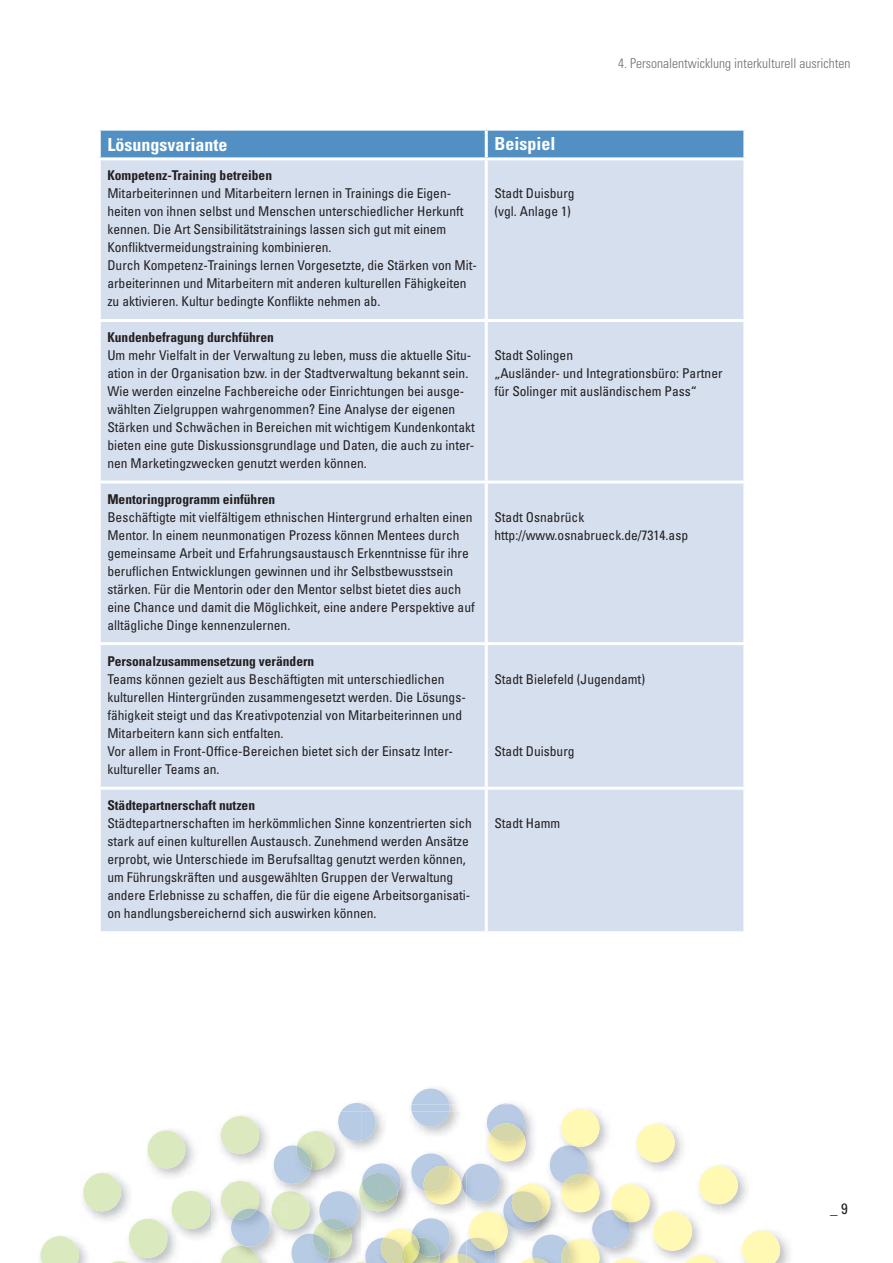
<style>
.page{position:relative;width:893px;height:1263px;background:#fff}
.page>*{position:absolute;margin:0;border:0;box-sizing:border-box;transform-origin:0 0}
.t1{font:700 condensed 18px "Univers LT Std";color:#fff}
.t2{font:condensed 15px "Univers LT Std";color:#231f20}
.t3{font:condensed 13.5px/18px "Univers LT Std";color:#231f20}
.t4{font:700 condensed 13.5px "Univers LT Std";color:#231f20}
.t5{font:300 condensed 13.5px "Univers LT Std";color:#6d6e70}
</style>
<div class="page">
<div style="left:101px;top:131px;width:642px;height:26px;background:#5290c3"></div>
<div style="left:101px;top:160px;width:642px;height:771px;background:#d5dfee"></div>
<hr style="left:98px;top:319px;width:388px;height:3px;background:#fff">
<hr style="left:98px;top:481px;width:388px;height:3px;background:#fff">
<hr style="left:98px;top:642px;width:388px;height:3px;background:#fff">
<hr style="left:98px;top:787px;width:388px;height:3px;background:#fff">
<hr style="left:485px;top:160px;width:3px;height:159px;background:#fff">
<hr style="left:486px;top:319px;width:260px;height:3px;background:#fff">
<hr style="left:485px;top:322px;width:3px;height:159px;background:#fff">
<hr style="left:486px;top:481px;width:260px;height:3px;background:#fff">
<hr style="left:485px;top:484px;width:3px;height:158px;background:#fff">
<hr style="left:486px;top:642px;width:260px;height:3px;background:#fff">
<hr style="left:485px;top:645px;width:3px;height:142px;background:#fff">
<hr style="left:486px;top:787px;width:260px;height:3px;background:#fff">
<hr style="left:485px;top:790px;width:3px;height:141px;background:#fff">
<hr style="left:485px;top:131px;width:3px;height:26px;background:#fff">
<img style="left:221px;top:1116px;width:228px;height:97px">
<img style="left:349px;top:1143px;width:12px;height:120px">
<img style="left:349px;top:1191px;width:11px;height:37px">
<svg style="left:40px;top:1130px;width:309px;height:133px"></svg>
<img style="left:337px;top:1112px;width:24px;height:29px">
<svg style="left:341px;top:1089px;width:169px;height:23px"></svg>
<img style="left:449px;top:1109px;width:341px;height:154px">
<img style="left:720px;top:1203px;width:70px;height:12px">
<img style="left:361px;top:1183px;width:81px;height:80px">
<img style="left:364px;top:1238px;width:133px;height:25px">
<img style="left:531px;top:1250px;width:30px;height:13px">
<img style="left:412px;top:1218px;width:38px;height:37px">
<img style="left:419px;top:1238px;width:21px;height:19px">
<img style="left:467px;top:1164px;width:166px;height:74px">
<img style="left:398px;top:1183px;width:69px;height:12px">
<img style="left:362px;top:1183px;width:36px;height:18px">
<img style="left:411px;top:1183px;width:11px;height:8px">
<img style="left:361px;top:1104px;width:229px;height:79px">
<img style="left:411px;top:1104px;width:39px;height:22px">
<img style="left:612px;top:1258px;width:30px;height:5px">
<img style="left:519px;top:1258px;width:14px;height:5px">
<svg style="left:533px;top:1258px;width:21px;height:5px"></svg>
<img style="left:442px;top:1254px;width:15px;height:9px">
<img style="left:572px;top:1250px;width:27px;height:13px">
<svg style="left:561px;top:1250px;width:11px;height:13px"></svg>
<svg style="left:739px;top:1230px;width:44px;height:33px"></svg>
<img style="left:384px;top:1229px;width:28px;height:12px">
<img style="left:403px;top:1241px;width:16px;height:22px">
<img style="left:379px;top:1238px;width:24px;height:25px">
<svg style="left:401px;top:1250px;width:4px;height:13px"></svg>
<svg style="left:411px;top:1233px;width:9px;height:20px"></svg>
<svg style="left:657px;top:1212px;width:65px;height:51px"></svg>
<img style="left:468px;top:1212px;width:189px;height:38px">
<svg style="left:457px;top:1238px;width:38px;height:25px"></svg>
<img style="left:611px;top:1184px;width:41px;height:38px">
<svg style="left:613px;top:1210px;width:16px;height:12px"></svg>
<img style="left:514px;top:1184px;width:38px;height:36px">
<svg style="left:511px;top:1191px;width:33px;height:31px"></svg>
<img style="left:561px;top:1174px;width:38px;height:38px">
<svg style="left:564px;top:1174px;width:21px;height:10px"></svg>
<svg style="left:698px;top:1166px;width:42px;height:38px;background:#f9f5c3"></svg>
<img style="left:424px;top:1167px;width:39px;height:37px">
<img style="left:422px;top:1166px;width:28px;height:26px">
<svg style="left:657px;top:1124px;width:20px;height:38px"></svg>
<img style="left:487px;top:1124px;width:170px;height:38px">
<svg style="left:490px;top:1123px;width:32px;height:19px"></svg>
<img style="left:561px;top:1109px;width:38px;height:38px;border-radius:50%">
<p class="t5" style="left:618px;top:57px;width:234px">4. Personalentwicklung interkulturell ausrichten</p>
<h1 class="t1" style="left:107px;top:136px;width:121px">Lösungsvariante</h1>
<h1 class="t1" style="left:494px;top:135px;width:63px">Beispiel</h1>
<p class="t4" style="left:107px;top:169px;width:166px">Kompetenz-Training betreiben</p>
<p class="t3" style="left:107px;top:185px;width:371px">Mitarbeiterinnen und Mitarbeitern lernen in Trainings die Eigen&shy;heiten von ihnen selbst und Menschen unterschiedlicher Herkunft kennen. Die Art Sensibilitätstrainings lassen sich gut mit einem Konfliktvermeidungstraining kombinieren.<br>Durch Kompetenz-Trainings lernen Vorgesetzte, die Stärken von Mit&shy;arbeiterinnen und Mitarbeitern mit anderen kulturellen Fähigkeiten zu aktivieren. Kultur bedingte Konflikte nehmen ab.</p>
<p class="t3" style="left:494px;top:185px;width:82px">Stadt Duisburg (vgl. Anlage 1)</p>
<p class="t4" style="left:107px;top:331px;width:168px">Kundenbefragung durchführen</p>
<p class="t3" style="left:107px;top:347px;width:369px">Um mehr Vielfalt in der Verwaltung zu leben, muss die aktuelle Situ&shy;ation in der Organisation bzw. in der Stadtverwaltung bekannt sein.<br>Wie werden einzelne Fachbereiche oder Einrichtungen bei ausge&shy;wählten Zielgruppen wahrgenommen? Eine Analyse der eigenen Stärken und Schwächen in Bereichen mit wichtigem Kundenkontakt bieten eine gute Diskussionsgrundlage und Daten, die auch zu inter&shy;nen Marketingzwecken genutzt werden können.</p>
<p class="t3" style="left:494px;top:347px;width:230px">Stadt Solingen<br>„Ausländer- und Integrationsbüro: Partner für Solinger mit ausländischem Pass“</p>
<p class="t4" style="left:107px;top:493px;width:169px">Mentoringprogramm einführen</p>
<p class="t3" style="left:107px;top:509px;width:369px">Beschäftigte mit vielfältigem ethnischen Hintergrund erhalten einen Mentor. In einem neunmonatigen Prozess können Mentees durch gemeinsame Arbeit und Erfahrungsaustausch Erkenntnisse für ihre beruflichen Entwicklungen gewinnen und ihr Selbstbewusstsein stärken. Für die Mentorin oder den Mentor selbst bietet dies auch eine Chance und damit die Möglichkeit, eine andere Perspektive auf alltägliche Dinge kennenzulernen.</p>
<p class="t3" style="left:494px;top:509px;width:195px">Stadt Osnabrück http://www.osnabrueck.de/7314.asp</p>
<p class="t4" style="left:107px;top:655px;width:208px">Personalzusammensetzung verändern</p>
<p class="t3" style="left:107px;top:671px;width:360px">Teams können gezielt aus Beschäftigten mit unterschiedlichen kulturellen Hintergründen zusammengesetzt werden. Die Lösungs&shy;fähigkeit steigt und das Kreativpotenzial von Mitarbeiterinnen und Mitarbeitern kann sich entfalten.<br>Vor allem in Front-Office-Bereichen bietet sich der Einsatz Inter&shy;kultureller Teams an.</p>
<p class="t3" style="left:494px;top:671px;width:152px">Stadt Bielefeld (Jugendamt)</p>
<p class="t3" style="left:494px;top:743px;width:82px">Stadt Duisburg</p>
<p class="t4" style="left:107px;top:799px;width:149px">Städtepartnerschaft nutzen</p>
<p class="t3" style="left:107px;top:815px;width:366px">Städtepartnerschaften im herkömmlichen Sinne konzentrierten sich stark auf einen kulturellen Austausch. Zunehmend werden Ansätze erprobt, wie Unterschiede im Berufsalltag genutzt werden können, um Führungskräften und ausgewählten Gruppen der Verwaltung andere Erlebnisse zu schaffen, die für die eigene Arbeitsorganisati&shy;on handlungsbereichernd sich auswirken können.</p>
<p class="t3" style="left:494px;top:815px;width:68px">Stadt Hamm</p>
<p class="t2" style="left:830px;top:1201px;width:19px">_ 9</p>
</div>
